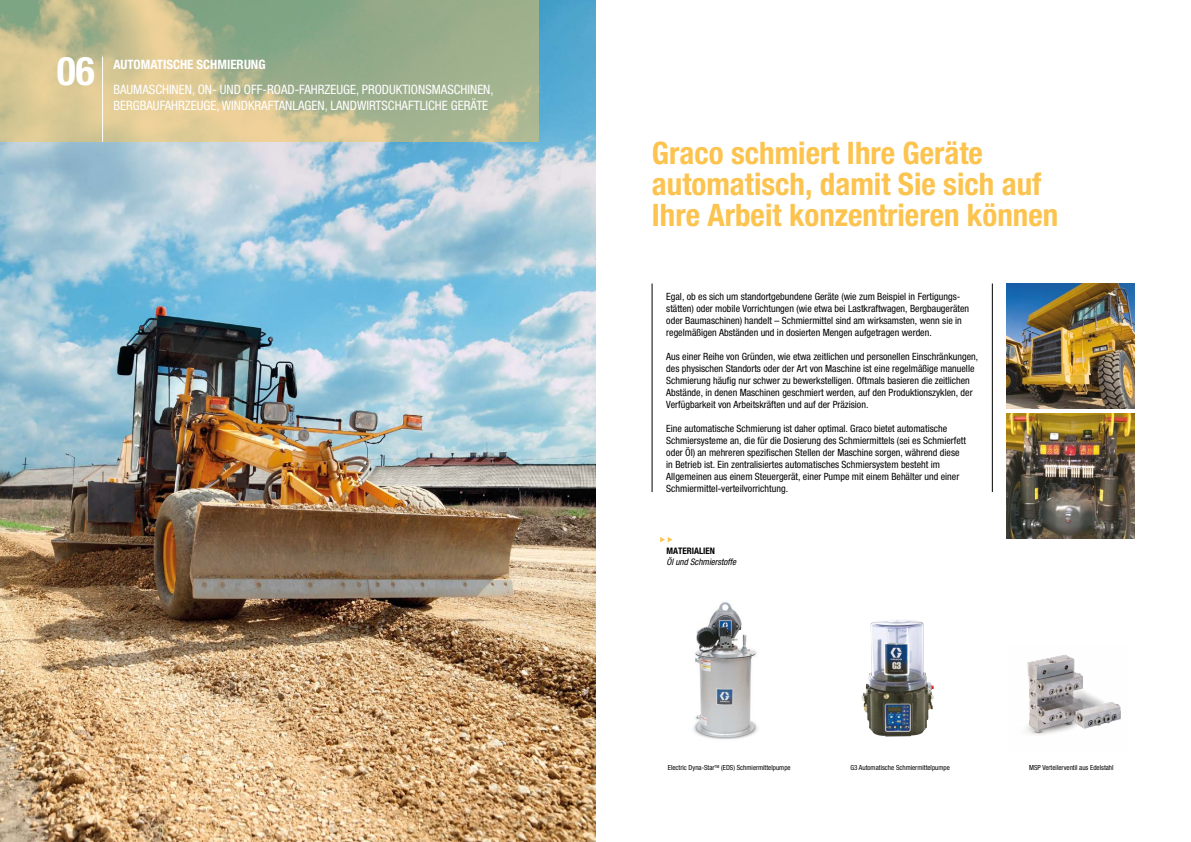
<style>
.page{position:relative;width:1191px;height:842px;background:#fff}
.page>*{position:absolute;margin:0;border:0;box-sizing:border-box;transform-origin:0 0}
.t1{font:700 condensed 39.6px "Helvetica Neue LTW1 G";color:#fff}
.t2{font:700 condensed 31px/31px "Helvetica Neue LTW1 G";color:#fcc34f}
.t3{font:condensed 12.9px/15.5px "Helvetica Neue LTW1 G";color:#fff}
.t4{font:700 condensed 12.9px "Helvetica Neue LTW1 G";color:#fff}
.t5{font:condensed 10px/12px "Helvetica Neue LTW1 G";color:#000}
.t6{font:italic condensed 9px "Helvetica Neue LTW1 G";color:#000}
.t7{font:700 condensed 9px "Helvetica Neue LTW1 G";color:#000}
.t8{font:condensed 7px "Helvetica Neue LTW1 G";color:#000}
</style>
<div class="page">
<img style="left:0;top:0;width:595px;height:842px">
<svg style="left:0;top:0;width:539px;height:142px;background:#b4b88e"></svg>
<hr style="left:102px;top:57px;width:1px;height:85px;background:#fff">
<img style="left:693px;top:601px;width:65px;height:139px">
<img style="left:862px;top:620px;width:31px;height:76px">
<img style="left:1026px;top:655px;width:95px;height:80px">
<img style="left:1006px;top:414px;width:128px;height:125px">
<img style="left:1006px;top:283px;width:128px;height:125px">
<hr style="left:652px;top:283px;width:1px;height:209px;background:#000">
<svg style="left:660px;top:537px;width:12px;height:5px"></svg>
<hr style="left:992px;top:283px;width:1px;height:209px;background:#000">
<h1 class="t1" style="left:57px;top:47px;width:40px">06</h1>
<p class="t4" style="left:113px;top:56px;width:154px">AUTOMATISCHE SCHMIERUNG</p>
<p class="t3" style="left:113px;top:82px;width:382px">BAUMASCHINEN, ON- UND OFF-ROAD-FAHRZEUGE, PRODUKTIONSMASCHINEN,<br>BERGBAUFAHRZEUGE, WINDKRAFTANLAGEN, LANDWIRTSCHAFTLICHE GERÄTE</p>
<h2 class="t2" style="left:652px;top:138px;width:408px">Graco schmiert Ihre Geräte automatisch, damit Sie sich auf<br>Ihre Arbeit konzentrieren können</h2>
<p class="t5" style="left:666px;top:291px;width:304px">Egal, ob es sich um standortgebundene Geräte (wie zum Beispiel in Fertigungs&shy;stätten) oder mobile Vorrichtungen (wie etwa bei Lastkraftwagen, Bergbaugeräten oder Baumaschinen) handelt – Schmiermittel sind am wirksamsten, wenn sie in regelmäßigen Abständen und in dosierten Mengen aufgetragen werden.</p>
<p class="t5" style="left:666px;top:351px;width:313px">Aus einer Reihe von Gründen, wie etwa zeitlichen und personellen Einschränkungen, des physischen Standorts oder der Art von Maschine ist eine regelmäßige manuelle Schmierung häufig nur schwer zu bewerkstelligen. Oftmals basieren die zeitlichen Abstände, in denen Maschinen geschmiert werden, auf den Produktionszyklen, der Verfügbarkeit von Arbeitskräften und auf der Präzision.</p>
<p class="t5" style="left:666px;top:423px;width:301px">Eine automatische Schmierung ist daher optimal. Graco bietet automatische Schmiersysteme an, die für die Dosierung des Schmiermittels (sei es Schmierfett oder Öl) an mehreren spezifischen Stellen der Maschine sorgen, während diese in Betrieb ist. Ein zentralisiertes automatisches Schmiersystem besteht im Allgemeinen aus einem Steuergerät, einer Pumpe mit einem Behälter und einer Schmiermittel-verteilvorrichtung.</p>
<p class="t7" style="left:666px;top:545px;width:50px">MATERIALIEN</p>
<p class="t6" style="left:666px;top:556px;width:71px">Öl und Schmierstoffe</p>
<p class="t8" style="left:668px;top:763px;width:124px">Electric Dyna-Star<sup>TM</sup> (EDS) Schmiermittelpumpe</p>
<p class="t8" style="left:850px;top:763px;width:101px">G3 Automatische Schmiermittelpumpe</p>
<p class="t8" style="left:1029px;top:763px;width:86px">MSP Verteilerventil aus Edelstahl</p>
</div>
